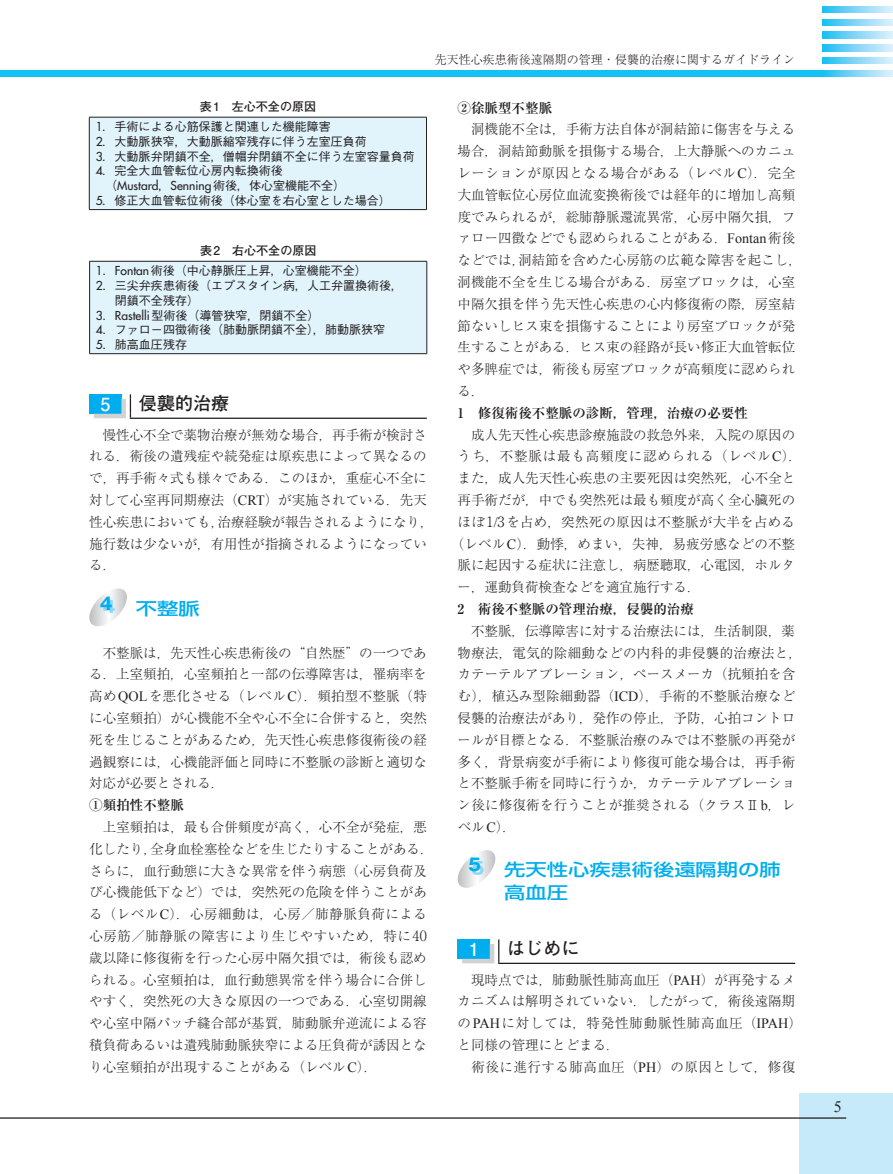
<style>
.page{position:relative;width:893px;height:1174px;background:#fff}
.page>*{position:absolute;margin:0;border:0;box-sizing:border-box;transform-origin:0 0}
.t1{font:700 18px "Futo Go B101 Pro";color:#231f20}
.t2{font:700 18px "Futo Go B101 Pro";color:#fff}
.t3{font:500 16.95px/23.4px "Shin Go Pro";color:#00aeef;scale:1.25 1}
.t4{font:700 16.95px "Gothic MB101 Pro";color:#00aeef}
.t5{font:15.9px "Times New Roman";color:#231f20}
.t6{font:300 13.5px/21.8px "Ryumin Pro";color:#231f20}
.t7{font:700 13.5px "Ryumin Pro";color:#231f20}
.t8{font:300 13.5px "Ryumin Pro";letter-spacing:.02em;color:#231f20}
.t9{font:300 13.5px "Ryumin Pro";letter-spacing:.06em;color:#231f20}
.t10{font:300 13.5px "Ryumin Pro";letter-spacing:.035em;color:#231f20}
.t11{font:500 12px/14.9px "Gothic BBB Pro";color:#231f20}
.t12{font:300 12px "Ryumin Pro";color:#231f20}
.t13{font:500 12px "Futura Std";color:#231f20}
.t14{font:700 12px "Futo Go B101 Pro";color:#231f20}
.s1{font-family:"Futura Std"}
.s2{font-family:"Gothic BBB Pro"}
.s3{font-family:"Times New Roman";font-weight:400;font-size:14.1px}
.s4{font-size:14.1px}
</style>
<div class="page">
<div style="left:799px;top:1093px;width:94px;height:81px;background:#c6eafa"></div>
<div style="left:0;top:70px;width:893px;height:7px;background:#15c0f2"></div>
<svg style="left:826px;top:70px;width:67px;height:7px"></svg>
<svg style="left:823px;top:57px;width:70px;height:7px"></svg>
<svg style="left:823px;top:45px;width:70px;height:6px"></svg>
<svg style="left:823px;top:32px;width:70px;height:6px"></svg>
<svg style="left:823px;top:19px;width:70px;height:7px"></svg>
<svg style="left:823px;top:6px;width:70px;height:7px"></svg>
<hr style="left:0;top:1117px;width:846px;height:1px;background:#231f20">
<div style="left:89px;top:394px;width:32px;height:20px;background:#00aeef"></div>
<svg style="left:94px;top:394px;width:37px;height:24px"></svg>
<hr style="left:130px;top:417px;width:297px;height:2px;background:#231f20">
<svg style="left:89px;top:588px;width:38px;height:38px"></svg>
<svg style="left:104px;top:600px;width:11px;height:13px"></svg>
<svg style="left:457px;top:850px;width:39px;height:38px"></svg>
<svg style="left:472px;top:861px;width:12px;height:14px"></svg>
<div style="left:458px;top:939px;width:32px;height:19px;background:#00aeef"></div>
<svg style="left:462px;top:939px;width:37px;height:24px"></svg>
<hr style="left:498px;top:962px;width:297px;height:2px;background:#231f20">
<div style="left:90px;top:261px;width:337px;height:93px;background:#e1f4fc"></div>
<hr style="left:89px;top:261px;width:338px;height:1px;background:#231f20">
<hr style="left:89px;top:261px;width:1px;height:92px;background:#231f20">
<hr style="left:427px;top:261px;width:1px;height:92px;background:#231f20">
<hr style="left:89px;top:353px;width:338px;height:1px;background:#231f20">
<div style="left:89px;top:117px;width:337px;height:93px;background:#e1f4fc"></div>
<hr style="left:89px;top:117px;width:338px;height:1px;background:#231f20">
<hr style="left:89px;top:117px;width:1px;height:92px;background:#231f20">
<hr style="left:426px;top:117px;width:1px;height:92px;background:#231f20">
<hr style="left:89px;top:209px;width:338px;height:1px;background:#231f20">
<p class="t12" style="left:435px;top:51px;width:362px">先天性心疾患術後遠隔期の管理・侵襲的治療に関するガイドライン</p>
<p class="t14" style="left:200px;top:97px;width:118px">表1　左心不全の原因</p>
<p class="t11" style="left:96px;top:117px;width:321px"><span class="s1">1</span>．手術による心筋保護と関連した機能障害<br><span class="s1">2</span>．大動脈狭窄，大動脈縮窄残存に伴う左室圧負荷<br><span class="s1">3</span>．大動脈弁閉鎖不全，僧帽弁閉鎖不全に伴う左室容量負荷<br><span class="s1">4</span>．完全大血管転位心房内転換術後</p>
<p class="t13" style="left:105px;top:178px;width:241px"><span class="s2">（</span>Mustard<span class="s2">，</span>Senning<span class="s2">術後，体心室機能不全）</span></p>
<p class="t11" style="left:96px;top:192px;width:297px"><span class="s1">5</span>．修正大血管転位術後（体心室を右心室とした場合）</p>
<p class="t14" style="left:200px;top:241px;width:118px">表2　右心不全の原因</p>
<p class="t11" style="left:96px;top:261px;width:272px"><span class="s1">1</span>．<span class="s1">Fontan</span>術後（中心静脈圧上昇，心室機能不全）</p>
<p class="t11" style="left:96px;top:276px;width:309px"><span class="s1">2</span>．三尖弁疾患術後（エプスタイン病，人工弁置換術後，</p>
<p class="t11" style="left:115px;top:291px;width:86px">閉鎖不全残存）</p>
<p class="t11" style="left:96px;top:306px;width:225px"><span class="s1">3</span>．<span class="s1">Rastelli</span>型術後（導管狭窄，閉鎖不全）</p>
<p class="t11" style="left:96px;top:321px;width:291px"><span class="s1">4</span>．ファロー四徴術後（肺動脈閉鎖不全），肺動脈狭窄</p>
<p class="t11" style="left:96px;top:336px;width:93px"><span class="s1">5</span>．肺高血圧残存</p>
<h1 class="t2" style="left:100px;top:390px;width:12px">5</h1>
<h1 class="t1" style="left:139px;top:389px;width:92px">侵襲的治療</h1>
<p class="t6" style="left:89px;top:422px;width:346px;text-indent:14px">慢性心不全で薬物治療が無効な場合，再手術が検討される．術後の遺残症や続発症は原疾患によって異なるので，再手術々式も様々である．このほか，重症心不全に対して心室再同期療法（<span class="s3">CRT</span>）が実施されている．先天性心疾患においても，治療経験が報告されるようになり，施行数は少ないが，有用性が指摘されるようになっている．</p>
<p class="t4" style="left:100px;top:589px;width:14px">4</p>
<p class="t3" style="left:136px;top:595px;width:53px">不整脈</p>
<p class="t6" style="left:89px;top:640px;width:339px;text-align:justify;text-indent:14px">不整脈は，先天性心疾患術後の“自然歴”の一つである．上室頻拍，心室頻拍と一部の伝導障害は，罹病率を高め<span class="s3">QOL</span>を悪化させる（レベル<span class="s3">C</span>）．頻拍型不整脈（特に心室頻拍）が心機能不全や心不全に合併すると，突然死を生じることがあるため，先天性心疾患修復術後の経過観察には，心機能評価と同時に不整脈の診断と適切な対応が必要とされる．</p>
<p class="t7" style="left:89px;top:794px;width:96px">①頻拍性不整脈</p>
<p class="t6" style="left:89px;top:815px;width:346px;text-indent:14px">上室頻拍は，最も合併頻度が高く，心不全が発症，悪化したり，全身血栓塞栓などを生じたりすることがある．さらに，血行動態に大きな異常を伴う病態（心房負荷及び心機能低下など）では，突然死の危険を伴うことがある（レベル<span class="s3">C</span>）．心房細動は，心房／肺静脈負荷による心房筋／肺静脈の障害により生じやすいため，特に<span class="s4">40</span>歳以降に修復術を行った心房中隔欠損では，術後も認められる。心室頻拍は，血行動態異常を伴う場合に合併しやすく，突然死の大きな原因の一つである．心室切開線や心室中隔パッチ縫合部が基質，肺動脈弁逆流による容積負荷あるいは遺残肺動脈狭窄による圧負荷が誘因となり心室頻拍が出現することがある（レベル<span class="s3">C</span>）．</p>
<p class="t7" style="left:458px;top:97px;width:96px">②徐脈型不整脈</p>
<p class="t6" style="left:458px;top:117px;width:346px;text-indent:14px">洞機能不全は，手術方法自体が洞結節に傷害を与える場合，洞結節動脈を損傷する場合，上大静脈へのカニュレーションが原因となる場合がある（レベル<span class="s3">C</span>）．完全大血管転位心房位血流変換術後では経年的に増加し高頻度でみられるが，総肺静脈還流異常，心房中隔欠損，ファロー四徴などでも認められることがある．<span class="s3">Fontan</span>術後などでは，洞結節を含めた心房筋の広範な障害を起こし，洞機能不全を生じる場合がある．房室ブロックは，心室中隔欠損を伴う先天性心疾患の心内修復術の際，房室結節ないしヒス束を損傷することにより房室ブロックが発生することがある．ヒス束の経路が長い修正大血管転位や多脾症では，術後も房室ブロックが高頻度に認められる．</p>
<p class="t7" style="left:458px;top:402px;width:292px">1　修復術後不整脈の診断，管理，治療の必要性</p>
<p class="t6" style="left:471px;top:422px;width:326px">成人先天性心疾患診療施設の救急外来，入院の原因の</p>
<p class="t9" style="left:458px;top:445px;width:346px">うち，不整脈は最も高頻度に認められる（レベル<span class="s3">C</span>）．</p>
<p class="t6" style="left:458px;top:466px;width:339px">また，成人先天性心疾患の主要死因は突然死，心不全と</p>
<p class="t6" style="left:458px;top:488px;width:339px">再手術だが，中でも突然死は最も頻度が高く全心臓死の</p>
<p class="t8" style="left:458px;top:511px;width:339px">ほぼ<span class="s4">1</span><span class="s3">/</span><span class="s4">3</span>を占め，突然死の原因は不整脈が大半を占める</p>
<p class="t6" style="left:451px;top:531px;width:346px">（レベル<span class="s3">C</span>）．動悸，めまい，失神，易疲労感などの不整</p>
<p class="t6" style="left:458px;top:553px;width:339px">脈に起因する症状に注意し，病歴聴取，心電図，ホルタ</p>
<p class="t6" style="left:458px;top:575px;width:244px">ー，運動負荷検査などを適宜施行する．</p>
<p class="t7" style="left:458px;top:598px;width:238px">2　術後不整脈の管理治療，侵襲的治療</p>
<p class="t6" style="left:458px;top:618px;width:346px;text-indent:14px">不整脈，伝導障害に対する治療法には，生活制限，薬物療法，電気的除細動などの内科的非侵襲的治療法と，カテーテルアブレーション，ペースメーカ（抗頻拍を含む），植込み型除細動器（<span class="s3">ICD</span>），手術的不整脈治療など侵襲的治療法があり，発作の停止，予防，心拍コントロールが目標となる．不整脈治療のみでは不整脈の再発が多く，背景病変が手術により修復可能な場合は，再手術と不整脈手術を同時に行うか，カテーテルアブレーション後に修復術を行うことが推奨される（クラスⅡ<span class="s3">b</span>，レベル<span class="s3">C</span>）．</p>
<p class="t4" style="left:468px;top:851px;width:14px">5</p>
<p class="t3" style="left:504px;top:855px;width:223px">先天性心疾患術後遠隔期の肺高血圧</p>
<h1 class="t2" style="left:469px;top:934px;width:12px">1</h1>
<h1 class="t1" style="left:507px;top:934px;width:74px">はじめに</h1>
<p class="t6" style="left:458px;top:967px;width:346px;text-indent:14px">現時点では，肺動脈性肺高血圧（<span class="s3">PAH</span>）が再発するメカニズムは解明されていない．したがって，術後遠隔期の<span class="s3">PAH</span>に対しては，特発性肺動脈性肺高血圧（<span class="s3">IPAH</span>）と同様の管理にとどまる．</p>
<p class="t10" style="left:472px;top:1056px;width:325px">術後に進行する肺高血圧（<span class="s3">PH</span>）の原因として，修復</p>
<p class="t5" style="left:834px;top:1095px;width:9px">5</p>
</div>
